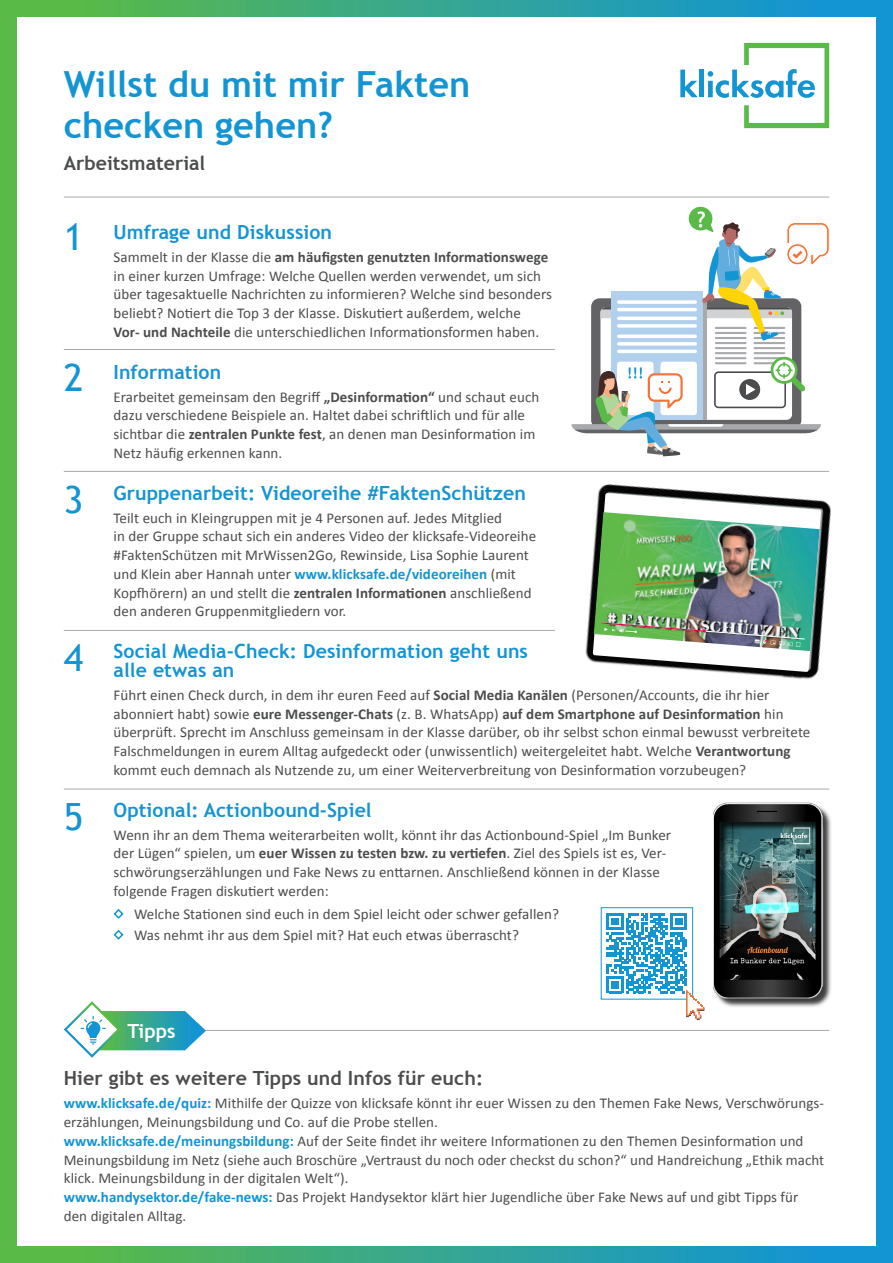
<style>
.page{position:relative;width:893px;height:1263px;background:#fff}
.page>*{position:absolute;margin:0;border:0;box-sizing:border-box;transform-origin:0 0}
.t1{font:37.5px "Trebuchet MS";color:#1394d3}
.t2{font:700 36px/40.5px "Trebuchet MS";color:#1394d3}
.Copytext{font:700 19.5px/18.8px "Trebuchet MS";letter-spacing:.005em;color:#1394d3}
.Copytext-2{font:700 19.5px "Trebuchet MS";letter-spacing:.005em;color:#4b4c4d}
.Copytext-3{font:700 19.5px "Trebuchet MS";color:#fff}
.Copytext-4{font:15px/18.8px "Calibri";letter-spacing:.005em;color:#4b4c4d}
.s1{font-weight:700}
.s2{font-weight:700;color:#1394d3}
</style>
<div class="page">
<div style="left:0;top:0;width:893px;height:1263px;background:linear-gradient(to right,#5fbc3f,#0d91e0)"></div>
<div style="left:17px;top:17px;width:859px;height:1229px;background:#fff"></div>
<hr style="left:64px;top:197px;width:765px;height:1px;background:#a8a9ad">
<hr style="left:64px;top:349px;width:491px;height:1px;background:#a8a9ad">
<hr style="left:64px;top:471px;width:765px;height:1px;background:#a8a9ad">
<hr style="left:64px;top:630px;width:491px;height:1px;background:#a8a9ad">
<hr style="left:64px;top:789px;width:765px;height:1px;background:#a8a9ad">
<hr style="left:79px;top:1030px;width:750px;height:1px;background:#a8a9ad">
<svg style="left:113px;top:909px;width:11px;height:10px"></svg>
<svg style="left:113px;top:929px;width:11px;height:11px"></svg>
<img style="left:704px;top:802px;width:127px;height:209px">
<div style="left:601px;top:907px;width:92px;height:92px;border:1px solid #1394d3"></div>
<svg style="left:607px;top:913px;width:97px;height:107px"></svg>
<img style="left:585px;top:471px;width:246px;height:208px">
<svg style="left:680px;top:70px;width:18px;height:27px"></svg>
<div style="left:699px;top:70px;width:5px;height:27px;background:#1394d3"></div>
<svg style="left:708px;top:43px;width:121px;height:85px"></svg>
<svg style="left:63px;top:1001px;width:143px;height:57px"></svg>
<img style="left:593px;top:493px;width:228px;height:179px">
<svg style="left:571px;top:206px;width:258px;height:250px"></svg>
<p class="t2" style="left:64px;top:64px;width:408px">Willst du mit mir Fakten checken gehen?</p>
<p class="Copytext-2" style="left:64px;top:150px;width:143px">Arbeitsmaterial</p>
<p class="t1" style="left:64px;top:215px;width:21px">1</p>
<p class="t1" style="left:64px;top:356px;width:21px">2</p>
<p class="t1" style="left:64px;top:478px;width:21px">3</p>
<p class="t1" style="left:64px;top:636px;width:21px">4</p>
<p class="t1" style="left:64px;top:794px;width:21px">5</p>
<p class="Copytext" style="left:114px;top:222px;width:220px">Umfrage und Diskussion</p>
<p class="Copytext-4" style="left:114px;top:247px;width:440px">Sammelt in der Klasse die <span class="s1">am häufigsten genutzten Informationswege </span>in einer kurzen Umfrage: Welche Quellen werden verwendet, um sich über tagesaktuelle Nachrichten zu informieren? Welche sind besonders beliebt? Notiert die Top 3 der Klasse. Diskutiert außerdem, welche<br><span class="s1">Vor- und Nachteile</span> die unterschiedlichen Informationsformen haben.</p>
<p class="Copytext" style="left:114px;top:362px;width:109px">Information</p>
<p class="Copytext-4" style="left:114px;top:387px;width:427px">Erarbeitet gemeinsam den Begriff <span class="s1">„Desinformation“</span> und schaut euch dazu verschiedene Beispiele an. Haltet dabei schriftlich und für alle sichtbar die <span class="s1">zentralen Punkte fest</span>, an denen man Desinformation im Netz häufig erkennen kann.</p>
<p class="Copytext" style="left:114px;top:483px;width:414px">Gruppenarbeit: Videoreihe #FaktenSchützen</p>
<p class="Copytext-4" style="left:114px;top:508px;width:424px">Teilt euch in Kleingruppen mit je 4 Personen auf. Jedes Mitglied<br>in der Gruppe schaut sich ein anderes Video der klicksafe-Videoreihe #FaktenSchützen mit MrWissen2Go, Rewinside, Lisa Sophie Laurent und Klein aber Hannah unter <span class="s2">www.klicksafe.de/videoreihen</span> (mit Kopfhörern) an und stellt die <span class="s1">zentralen Informationen</span> anschließend den anderen Gruppenmitgliedern vor.</p>
<p class="Copytext" style="left:114px;top:642px;width:416px">Social Media-Check: Desinformation geht uns alle etwas an</p>
<p class="Copytext-4" style="left:114px;top:685px;width:698px">Führt einen Check durch, in dem ihr euren Feed auf <span class="s1">Social Media Kanälen</span> (Personen/Accounts, die ihr hier abonniert habt) sowie <span class="s1">eure Messenger-Chats</span> (z. B. WhatsApp) <span class="s1">auf dem Smartphone auf Desinformation</span> hin überprüft. Sprecht im Anschluss gemeinsam in der Klasse darüber, ob ihr selbst schon einmal bewusst verbreitete Falschmeldungen in eurem Alltag aufgedeckt oder (unwissentlich) weitergeleitet habt. Welche <span class="s1">Verantwortung </span>kommt euch demnach als Nutzende zu, um einer Weiterverbreitung von Desinformation vorzubeugen?</p>
<p class="Copytext" style="left:114px;top:800px;width:260px">Optional: Actionbound-Spiel</p>
<p class="Copytext-4" style="left:114px;top:825px;width:559px">Wenn ihr an dem Thema weiterarbeiten wollt, könnt ihr das Actionbound-Spiel „Im Bunker der Lügen“ spielen, um <span class="s1">euer Wissen zu testen bzw. zu vertiefen</span>. Ziel des Spiels ist es, Ver&shy;schwörungserzählungen und Fake News zu enttarnen. Anschließend können in der Klasse folgende Fragen diskutiert werden:</p>
<p class="Copytext-4" style="left:134px;top:904px;width:426px">Welche Stationen sind euch in dem Spiel leicht oder schwer gefallen?</p>
<p class="Copytext-4" style="left:134px;top:925px;width:386px">Was nehmt ihr aus dem Spiel mit? Hat euch etwas überrascht?</p>
<p class="Copytext-3" style="left:127px;top:1019px;width:50px">Tipps</p>
<p class="Copytext-2" style="left:64px;top:1066px;width:421px">Hier gibt es weitere Tipps und Infos für euch:</p>
<p class="Copytext-4" style="left:64px;top:1094px;width:762px"><span class="s2">www.klicksafe.de/quiz:</span> Mithilfe der Quizze von klicksafe könnt ihr euer Wissen zu den Themen Fake News, Verschwörungs&shy;erzählungen, Meinungsbildung und Co. auf die Probe stellen.</p>
<p class="Copytext-4" style="left:64px;top:1131px;width:762px"><span class="s2">www.klicksafe.de/meinungsbildung:</span> Auf der Seite findet ihr weitere Informationen zu den Themen Desinformation und<br>Meinungsbildung im Netz (siehe auch Broschüre „Vertraust du noch oder checkst du schon?“ und Handreichung „Ethik macht klick. Meinungsbildung in der digitalen Welt“).</p>
<p class="Copytext-4" style="left:64px;top:1187px;width:736px"><span class="s2">www.handysektor.de/fake-news:</span> Das Projekt Handysektor klärt hier Jugendliche über Fake News auf und gibt Tipps für den digitalen Alltag.</p>
</div>
